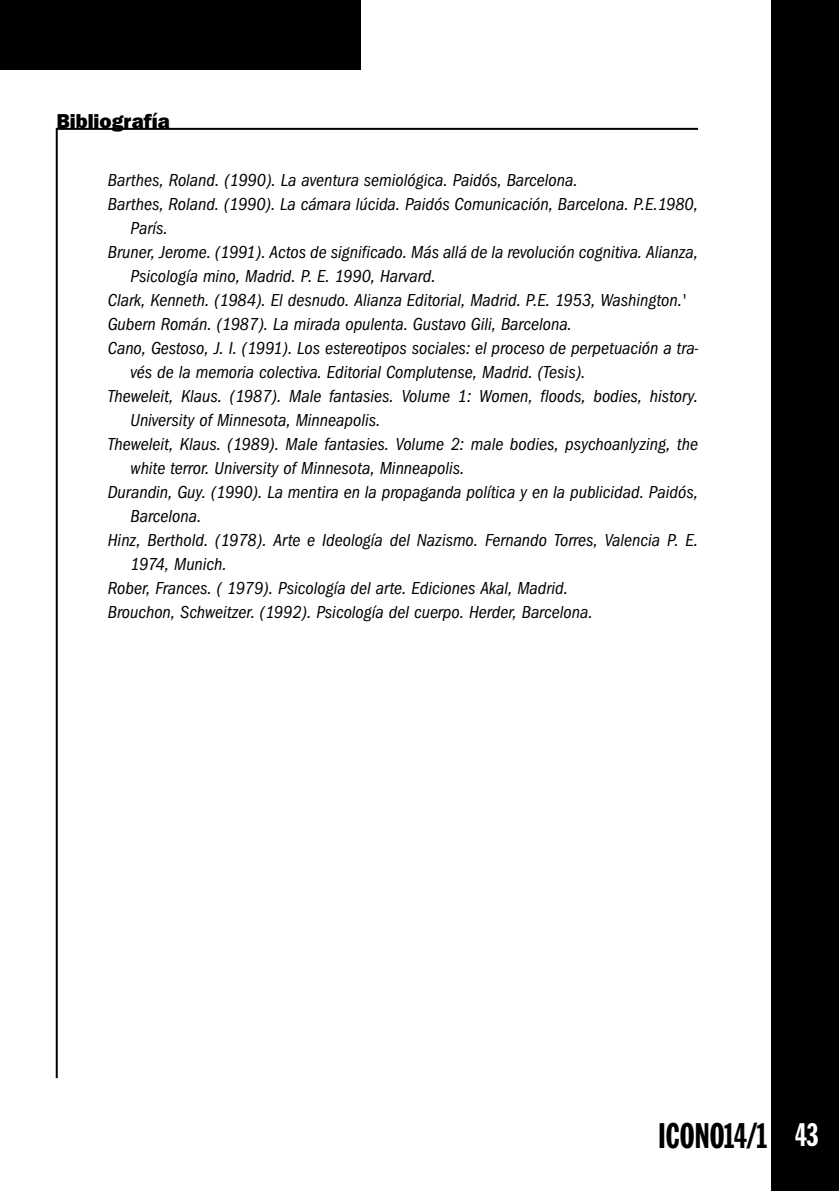
<style>
.page{position:relative;width:840px;height:1191px;background:#fff}
.page>*{position:absolute;margin:0;border:0;box-sizing:border-box;transform-origin:0 0}
.t1{font:35px "Franklin Gothic Extra Cond";color:#000}
.t2{font:800 20px "Franklin Gothic IT Cby BT";color:#000}
.t3{font:italic condensed 18px "Franklin Gothic EF";color:#000}
.s1{font-size:32px;color:#fff}
</style>
<div class="page">
<div style="left:771px;top:1px;width:67px;height:1190px;background:#000"></div>
<div style="left:0;top:1px;width:360px;height:68px;background:#000"></div>
<hr style="left:57px;top:128px;width:640px;height:2px;background:#000">
<hr style="left:56px;top:128px;width:2px;height:950px;background:#000">
<p class="t2" style="left:57px;top:114px;width:114px">Bibliografía</p>
<p class="t3" style="left:108px;top:169px;width:471px">Barthes, Roland. (1990). La aventura semiológica. Paidós, Barcelona.</p>
<p class="t3" style="left:108px;top:193px;width:591px">Barthes, Roland. (1990). La cámara lúcida. Paidós Comunicación, Barcelona. P.E.1980,</p>
<p class="t3" style="left:130px;top:217px;width:39px">París.</p>
<p class="t3" style="left:108px;top:241px;width:591px">Bruner, Jerome. (1991). Actos de significado. Más allá de la revolución cognitiva. Alianza,</p>
<p class="t3" style="left:130px;top:265px;width:306px">Psicología mino, Madrid. P. E. 1990, Harvard.</p>
<p class="t3" style="left:108px;top:289px;width:579px">Clark, Kenneth. (1984). El desnudo. Alianza Editorial, Madrid. P.E. 1953, Washington.'</p>
<p class="t3" style="left:108px;top:313px;width:465px">Gubern Román. (1987). La mirada opulenta. Gustavo Gili, Barcelona.</p>
<p class="t3" style="left:108px;top:337px;width:591px">Cano, Gestoso, J. I. (1991). Los estereotipos sociales: el proceso de perpetuación a tra-</p>
<p class="t3" style="left:130px;top:361px;width:456px">vés de la memoria colectiva. Editorial Complutense, Madrid. (Tesis).</p>
<p class="t3" style="left:108px;top:385px;width:591px">Theweleit, Klaus. (1987). Male fantasies. Volume 1: Women, floods, bodies, history.</p>
<p class="t3" style="left:130px;top:409px;width:251px">University of Minnesota, Minneapolis.</p>
<p class="t3" style="left:108px;top:433px;width:591px">Theweleit, Klaus. (1989). Male fantasies. Volume 2: male bodies, psychoanlyzing, the</p>
<p class="t3" style="left:130px;top:457px;width:335px">white terror. University of Minnesota, Minneapolis.</p>
<p class="t3" style="left:108px;top:481px;width:591px">Durandin, Guy. (1990). La mentira en la propaganda política y en la publicidad. Paidós,</p>
<p class="t3" style="left:130px;top:505px;width:72px">Barcelona.</p>
<p class="t3" style="left:108px;top:529px;width:591px">Hinz, Berthold. (1978). Arte e Ideología del Nazismo. Fernando Torres, Valencia P. E.</p>
<p class="t3" style="left:130px;top:553px;width:98px">1974, Munich.</p>
<p class="t3" style="left:108px;top:577px;width:461px">Rober, Frances. ( 1979). Psicología del arte. Ediciones Akal, Madrid.</p>
<p class="t3" style="left:108px;top:601px;width:486px">Brouchon, Schweitzer. (1992). Psicología del cuerpo. Herder, Barcelona.</p>
<h1 class="t1" style="left:658px;top:1122px;width:161px">ICONO14/1 <span class="s1">43</span></h1>
</div>
